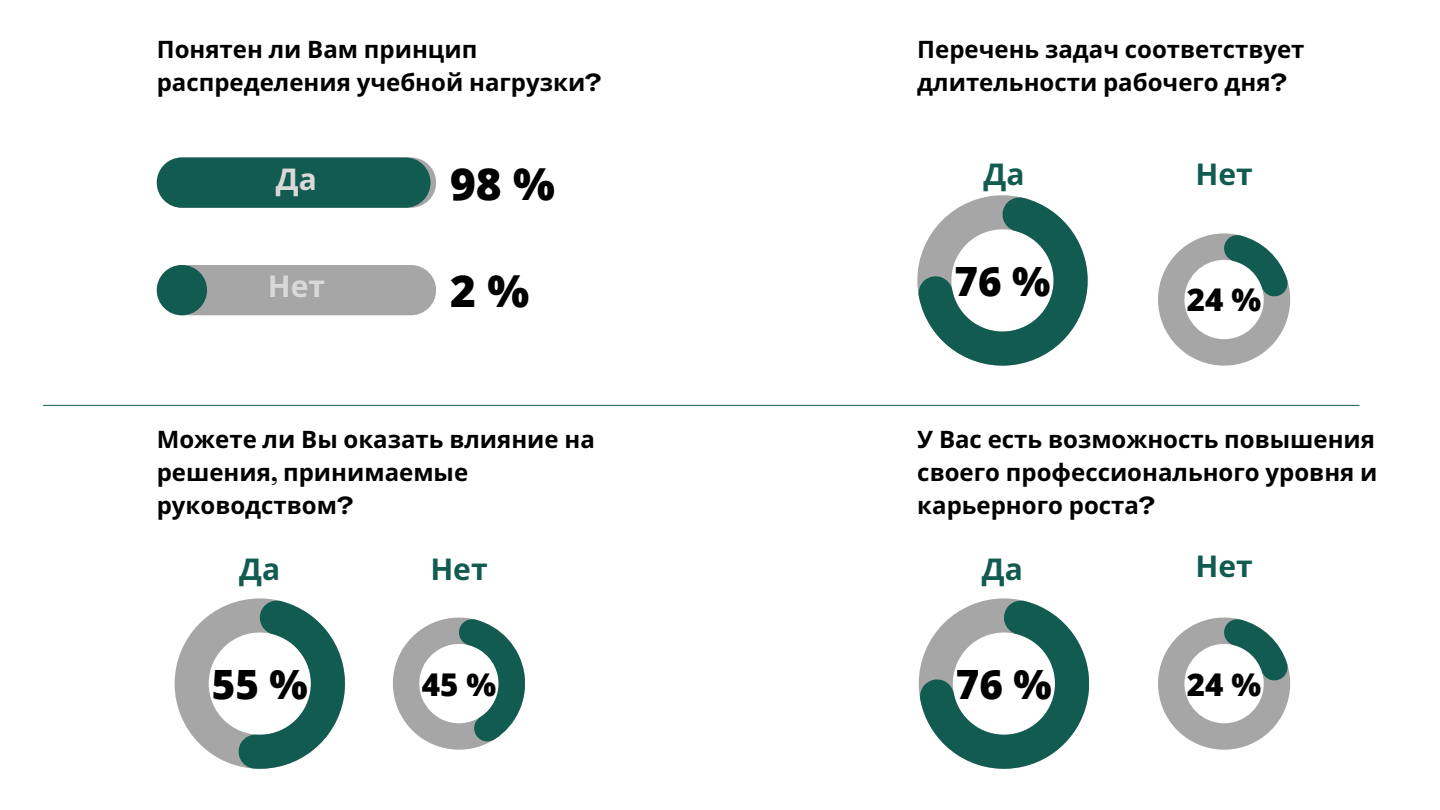
<style>
.page{position:relative;width:1440px;height:810px;background:#fff}
.page>*{position:absolute;margin:0;border:0;box-sizing:border-box;transform-origin:0 0}
.t1{font:800 44.1px "Open Sans";color:#000}
.t2{font:800 40.4px "Open Sans";color:#000}
.t3{font:800 31.3px "Open Sans";color:#000}
.t4{font:700 30px "Noto Sans";color:#125b50}
.t5{font:700 30px "Noto Sans";color:#d9d9d9}
.t6{font:700 24px/33px "Noto Sans";color:#000}
.s1{font-family:"Agrandir";font-stretch:expanded}
</style>
<div class="page">
<svg style="left:393px;top:618px;width:132px;height:132px"></svg>
<svg style="left:175px;top:598px;width:170px;height:171px"></svg>
<svg style="left:917px;top:195px;width:171px;height:171px"></svg>
<svg style="left:1158px;top:233px;width:132px;height:133px"></svg>
<svg style="left:1158px;top:618px;width:132px;height:132px"></svg>
<svg style="left:919px;top:598px;width:170px;height:171px"></svg>
<div style="left:157px;top:157px;width:274px;height:51px;background:#125b50;border-radius:25px"></div>
<div style="left:157px;top:265px;width:279px;height:50px;background:#a6a6a6;border-radius:25px"></div>
<div style="left:157px;top:265px;width:50px;height:50px;background:#125b50;border-radius:50%"></div>
<hr style="left:43px;top:405px;width:1316px;height:1px;background:#125b50">
<p class="t6" style="left:157px;top:32px;width:446px">Понятен ли Вам принцип распределения учебной нагрузки<span class="s1">?</span></p>
<p class="t6" style="left:917px;top:32px;width:389px">Перечень задач соответствует длительности рабочего дня<span class="s1">?</span></p>
<p class="t5" style="left:276px;top:158px;width:43px">Да</p>
<p class="t1" style="left:450px;top:153px;width:106px">98 %</p>
<p class="t5" style="left:268px;top:265px;width:59px">Нет</p>
<p class="t1" style="left:450px;top:260px;width:81px">2 %</p>
<p class="t4" style="left:983px;top:153px;width:43px">Да</p>
<p class="t4" style="left:1195px;top:153px;width:59px">Нет</p>
<p class="t2" style="left:954px;top:253px;width:97px">76 %</p>
<p class="t3" style="left:1187px;top:278px;width:76px">24 %</p>
<p class="t6" style="left:157px;top:422px;width:440px">Можете ли Вы оказать влияние на решения<span class="s1">,</span> принимаемые руководством<span class="s1">?</span></p>
<p class="t6" style="left:917px;top:422px;width:462px;text-align:justify">У Вас есть возможность повышения своего профессионального уровня и карьерного роста<span class="s1">?</span></p>
<p class="t4" style="left:239px;top:548px;width:43px">Да</p>
<p class="t4" style="left:430px;top:548px;width:59px">Нет</p>
<p class="t4" style="left:982px;top:548px;width:43px">Да</p>
<p class="t4" style="left:1195px;top:545px;width:59px">Нет</p>
<p class="t2" style="left:212px;top:656px;width:97px">55 %</p>
<p class="t3" style="left:422px;top:662px;width:76px">45 %</p>
<p class="t2" style="left:956px;top:656px;width:97px">76 %</p>
<p class="t3" style="left:1187px;top:662px;width:76px">24 %</p>
</div>
